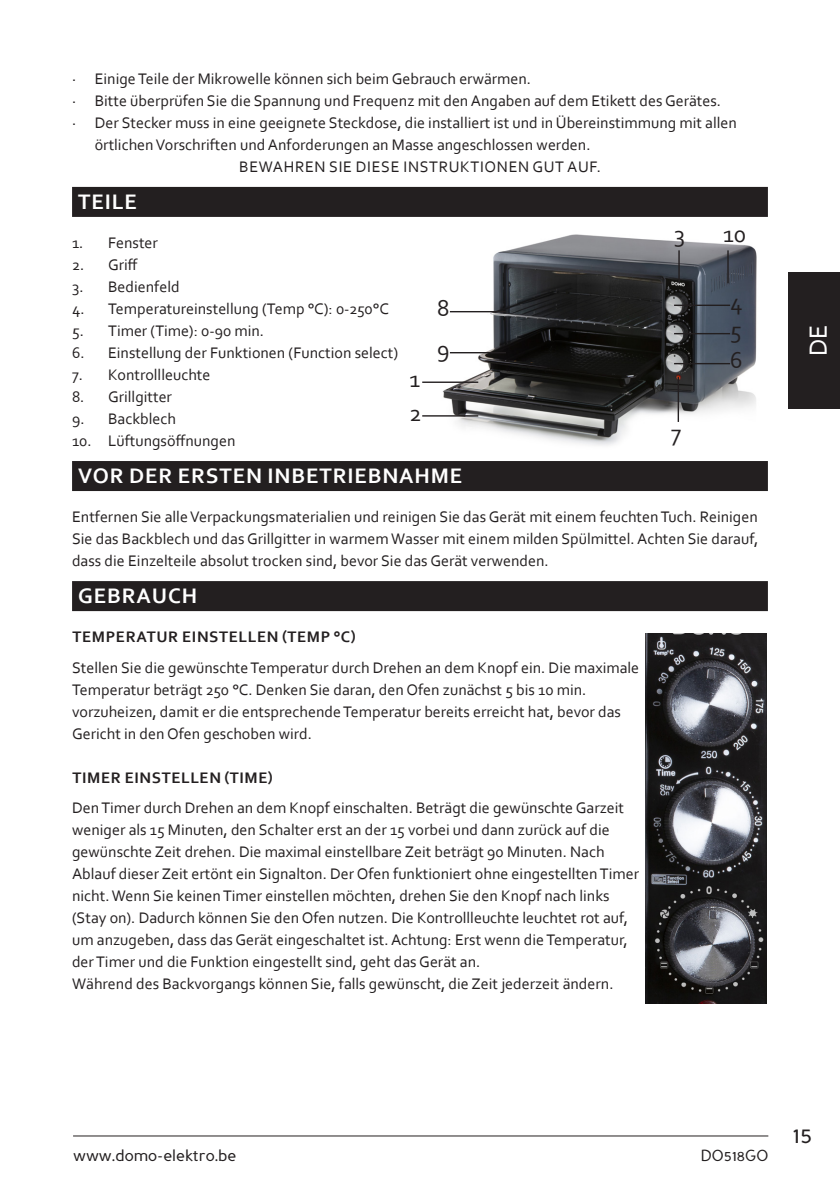
<style>
.page{position:relative;width:840px;height:1191px;background:#fff}
.page>*{position:absolute;margin:0;border:0;box-sizing:border-box;transform-origin:0 0}
.t1{font:26px "Corbel";color:#fff}
.t2{font:24px "Corbel";color:#231f20}
.t3{font:24px "Perspective Sans";color:#231f20}
.TITEL_NIVEAU_1{font:700 22px "Corbel";letter-spacing:.04em;color:#fff}
.TEKST{font:16px/22px "Corbel";color:#231f20}
.TITEL_NIVEAU_2{font:700 16px "Corbel";letter-spacing:.04em;color:#231f20}
.TEKST-2{font:16px "Corbel";letter-spacing:.04em;color:#231f20}
.t4{font:16px "Perspective Sans";color:#231f20}
</style>
<div class="page">
<hr style="left:73px;top:1135px;width:694px;height:1px;background:#231f20">
<div style="left:788px;top:272px;width:51px;height:136px;background:#231f20"></div>
<div style="left:72px;top:187px;width:695px;height:30px;background:#231f20"></div>
<div style="left:72px;top:461px;width:695px;height:30px;background:#231f20"></div>
<div style="left:72px;top:581px;width:695px;height:30px;background:#231f20"></div>
<img style="left:437px;top:234px;width:320px;height:212px">
<hr style="left:422px;top:381px;width:56px;height:2px;background:#231f20">
<hr style="left:422px;top:415px;width:56px;height:1px;background:#231f20">
<hr style="left:673px;top:304px;width:56px;height:2px;background:#231f20">
<hr style="left:673px;top:333px;width:56px;height:1px;background:#231f20">
<hr style="left:673px;top:363px;width:56px;height:1px;background:#231f20">
<hr style="left:677px;top:377px;width:1px;height:45px;background:#231f20">
<hr style="left:449px;top:311px;width:56px;height:1px;background:#231f20">
<hr style="left:449px;top:352px;width:56px;height:1px;background:#231f20">
<hr style="left:678px;top:250px;width:1px;height:33px;background:#231f20">
<hr style="left:727px;top:250px;width:1px;height:33px;background:#231f20">
<img style="left:645px;top:633px;width:121px;height:370px">
<p class="TEKST" style="left:72px;top:67px;width:460px">· Einige Teile der Mikrowelle können sich beim Gebrauch erwärmen.</p>
<p class="TEKST" style="left:72px;top:89px;width:650px">· Bitte überprüfen Sie die Spannung und Frequenz mit den Angaben auf dem Etikett des Gerätes.</p>
<p class="TEKST" style="left:95px;top:111px;width:643px;text-indent:-23px">· Der Stecker muss in eine geeignete Steckdose, die installiert ist und in Übereinstimmung mit allen örtlichen Vorschriften und Anforderungen an Masse angeschlossen werden.</p>
<p class="TEKST-2" style="left:239px;top:157px;width:363px">BEWAHREN SIE DIESE INSTRUKTIONEN GUT AUF.</p>
<p class="TITEL_NIVEAU_1" style="left:78px;top:188px;width:60px">TEILE</p>
<p class="TEKST" style="left:72px;top:231px;width:87px">1. Fenster</p>
<p class="TEKST" style="left:72px;top:253px;width:67px">2. Griff</p>
<p class="TEKST" style="left:72px;top:275px;width:109px">3. Bedienfeld</p>
<p class="TEKST" style="left:72px;top:297px;width:318px">4. Temperatureinstellung (Temp °C): 0-250°C</p>
<p class="TEKST" style="left:72px;top:319px;width:193px">5. Timer (Time): 0-90 min.</p>
<p class="TEKST" style="left:72px;top:341px;width:327px">6. Einstellung der Funktionen (Function select)</p>
<p class="TEKST" style="left:72px;top:363px;width:140px">7. Kontrollleuchte</p>
<p class="TEKST" style="left:72px;top:385px;width:101px">8. Grillgitter</p>
<p class="TEKST" style="left:72px;top:407px;width:105px">9. Backblech</p>
<p class="TEKST" style="left:72px;top:429px;width:165px">10. Lüftungsöffnungen</p>
<p class="TITEL_NIVEAU_1" style="left:78px;top:462px;width:385px">VOR DER ERSTEN INBETRIEBNAHME</p>
<p class="TEKST" style="left:72px;top:505px;width:687px;text-align:justify">Entfernen Sie alle Verpackungsmaterialien und reinigen Sie das Gerät mit einem feuchten Tuch. Reinigen Sie das Backblech und das Grillgitter in warmem Wasser mit einem milden Spülmittel. Achten Sie darauf, dass die Einzelteile absolut trocken sind, bevor Sie das Gerät verwenden.</p>
<p class="TITEL_NIVEAU_1" style="left:78px;top:582px;width:120px">GEBRAUCH</p>
<p class="TITEL_NIVEAU_2" style="left:72px;top:627px;width:284px">TEMPERATUR EINSTELLEN (TEMP °C)</p>
<p class="TEKST" style="left:72px;top:656px;width:568px">Stellen Sie die gewünschte Temperatur durch Drehen an dem Knopf ein. Die maximale Temperatur beträgt 250 °C. Denken Sie daran, den Ofen zunächst 5 bis 10 min. vorzuheizen, damit er die entsprechende Temperatur bereits erreicht hat, bevor das Gericht in den Ofen geschoben wird.</p>
<p class="TITEL_NIVEAU_2" style="left:72px;top:767px;width:202px">TIMER EINSTELLEN (TIME)</p>
<p class="TEKST" style="left:72px;top:796px;width:568px">Den Timer durch Drehen an dem Knopf einschalten. Beträgt die gewünschte Garzeit weniger als 15 Minuten, den Schalter erst an der 15 vorbei und dann zurück auf die gewünschte Zeit drehen. Die maximal einstellbare Zeit beträgt 90 Minuten. Nach Ablauf dieser Zeit ertönt ein Signalton. Der Ofen funktioniert ohne eingestellten Timer nicht. Wenn Sie keinen Timer einstellen möchten, drehen Sie den Knopf nach links (Stay on). Dadurch können Sie den Ofen nutzen. Die Kontrollleuchte leuchtet rot auf, um anzugeben, dass das Gerät eingeschaltet ist. Achtung: Erst wenn die Temperatur, der Timer und die Funktion eingestellt sind, geht das Gerät an.</p>
<p class="TEKST" style="left:72px;top:972px;width:542px">Während des Backvorgangs können Sie, falls gewünscht, die Zeit jederzeit ändern.</p>
<p class="t2" style="left:673px;top:219px;width:12px">3</p>
<p class="t2" style="left:722px;top:219px;width:25px">10</p>
<p class="t2" style="left:729px;top:287px;width:14px">4</p>
<p class="t2" style="left:729px;top:315px;width:13px">5</p>
<p class="t2" style="left:729px;top:345px;width:14px">6</p>
<p class="t2" style="left:437px;top:293px;width:14px">8</p>
<p class="t2" style="left:437px;top:334px;width:14px">9</p>
<p class="t2" style="left:409px;top:364px;width:12px">1</p>
<p class="t2" style="left:409px;top:398px;width:14px">2</p>
<p class="t2" style="left:670px;top:418px;width:12px">7</p>
<h1 class="t1" style="left:801px;top:356px;width:33px;rotate:-90deg">DE</h1>
<p class="t4" style="left:73px;top:1146px;width:165px">www.domo-elektro.be</p>
<p class="t4" style="left:700px;top:1146px;width:69px">DO518GO</p>
<h2 class="t3" style="left:792px;top:1120px;width:21px">15</h2>
</div>
